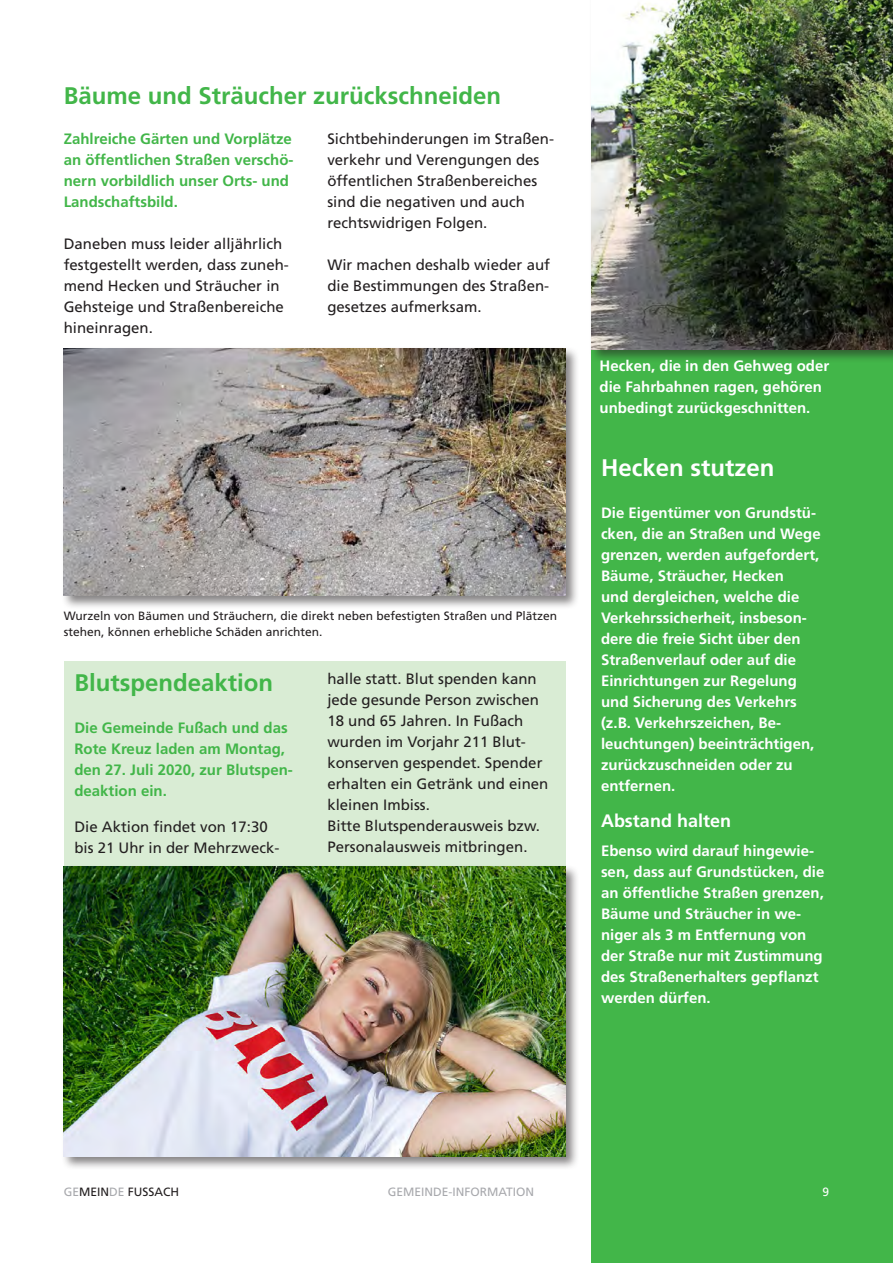
<style>
.page{position:relative;width:893px;height:1263px;background:#fff}
.page>*{position:absolute;margin:0;border:0;box-sizing:border-box;transform-origin:0 0}
.Titel_16_pkt{font:700 24px "Frutiger";color:#42b649}
.Titel_16_pkt-2{font:700 24px "Frutiger";color:#fff}
.Zwiti{font:700 18px "Frutiger";color:#fff}
.hfett_weiß{font:700 15px/21px "Frutiger";color:#fff}
.t1{font:15px/21px "Frutiger";color:#231f20}
.Vorspann{font:700 15px/21px "Frutiger";color:#42b649}
.BU{font:12px/16.5px "Frutiger";color:#231f20}
.BU-2{font:12px "Frutiger";color:#a8a9ad}
.BU-3{font:12px "Frutiger";color:#fff}
.s1{color:#a8a9ad}
</style>
<div class="page">
<div style="left:64px;top:661px;width:502px;height:462px;background:#d9ecd4"></div>
<div style="left:591px;top:0;width:302px;height:1263px;background:#42b649"></div>
<div style="left:589px;top:0;width:304px;height:364px;background:#231f20;opacity:.55"></div>
<img style="left:591px;top:0;width:302px;height:349px">
<div style="left:62px;top:346px;width:518px;height:264px;background:#231f20;opacity:.55"></div>
<img style="left:64px;top:349px;width:502px;height:247px">
<div style="left:62px;top:864px;width:518px;height:306px;background:#231f20;opacity:.55"></div>
<img style="left:64px;top:867px;width:502px;height:290px">
<p class="Titel_16_pkt" style="left:64px;top:81px;width:439px">Bäume und Sträucher zurückschneiden</p>
<p class="Vorspann" style="left:64px;top:128px;width:231px">Zahlreiche Gärten und Vorplätze an öffentlichen Straßen verschö&shy;nern vorbildlich unser Orts- und<br>Landschaftsbild.</p>
<p class="t1" style="left:64px;top:233px;width:227px">Daneben muss leider alljährlich festgestellt werden, dass zuneh&shy;mend Hecken und Sträucher in<br>Gehsteige und Straßenbereiche hineinragen.</p>
<p class="t1" style="left:327px;top:128px;width:228px">Sichtbehinderungen im Straßen&shy;verkehr und Verengungen des öffentlichen Straßenbereiches sind die negativen und auch rechtswidrigen Folgen.</p>
<p class="t1" style="left:327px;top:254px;width:224px;text-align:justify">Wir machen deshalb wieder auf die Bestimmungen des Straßen&shy;gesetzes aufmerksam.</p>
<p class="BU" style="left:64px;top:607px;width:495px">Wurzeln von Bäumen und Sträuchern, die direkt neben befestigten Straßen und Plätzen stehen, können erhebliche Schäden anrichten.</p>
<p class="Titel_16_pkt" style="left:74px;top:668px;width:200px">Blutspendeaktion</p>
<p class="Vorspann" style="left:74px;top:717px;width:220px">Die Gemeinde Fußach und das<br>Rote Kreuz laden am Montag, den 27. Juli 2020, zur Blutspen&shy;deaktion ein.</p>
<p class="t1" style="left:74px;top:816px;width:207px">Die Aktion findet von 17:30 bis 21 Uhr in der Mehrzweck-</p>
<p class="t1" style="left:327px;top:668px;width:222px">halle statt. Blut spenden kann jede gesunde Person zwischen<br>18 und 65 Jahren. In Fußach wurden im Vorjahr 211 Blut&shy;konserven gespendet. Spender erhalten ein Getränk und einen kleinen Imbiss.</p>
<p class="t1" style="left:327px;top:815px;width:214px">Bitte Blutspenderausweis bzw.<br>Personalausweis mitbringen.</p>
<p class="hfett_weiß" style="left:600px;top:355px;width:231px">Hecken, die in den Gehweg oder die Fahrbahnen ragen, gehören unbedingt zurückgeschnitten.</p>
<p class="Titel_16_pkt-2" style="left:601px;top:454px;width:175px">Hecken stutzen</p>
<p class="hfett_weiß" style="left:601px;top:502px;width:221px">Die Eigentümer von Grundstü&shy;cken, die an Straßen und Wege grenzen, werden aufgefordert,<br>Bäume, Sträucher, Hecken<br>und dergleichen, welche die<br>Verkehrssicherheit, insbeson&shy;dere die freie Sicht über den<br>Straßenverlauf oder auf die<br>Einrichtungen zur Regelung und Sicherung des Verkehrs (z.B. Verkehrszeichen, Be&shy;leuchtungen) beeinträchtigen, zurückzuschneiden oder zu entfernen.</p>
<p class="Zwiti" style="left:601px;top:810px;width:132px">Abstand halten</p>
<p class="hfett_weiß" style="left:601px;top:840px;width:225px">Ebenso wird darauf hingewie&shy;sen, dass auf Grundstücken, die an öffentliche Straßen grenzen,<br>Bäume und Sträucher in we&shy;niger als 3 m Entfernung von der Straße nur mit Zustimmung des Straßenerhalters gepflanzt werden dürfen.</p>
<p class="BU" style="left:64px;top:1183px;width:117px"><span class="s1">GE</span>MEIN<span class="s1">DE</span> FUSSACH</p>
<p class="BU-2" style="left:388px;top:1184px;width:148px">GEMEINDE-INFORMATION</p>
<p class="BU-3" style="left:822px;top:1184px;width:8px">9</p>
</div>
